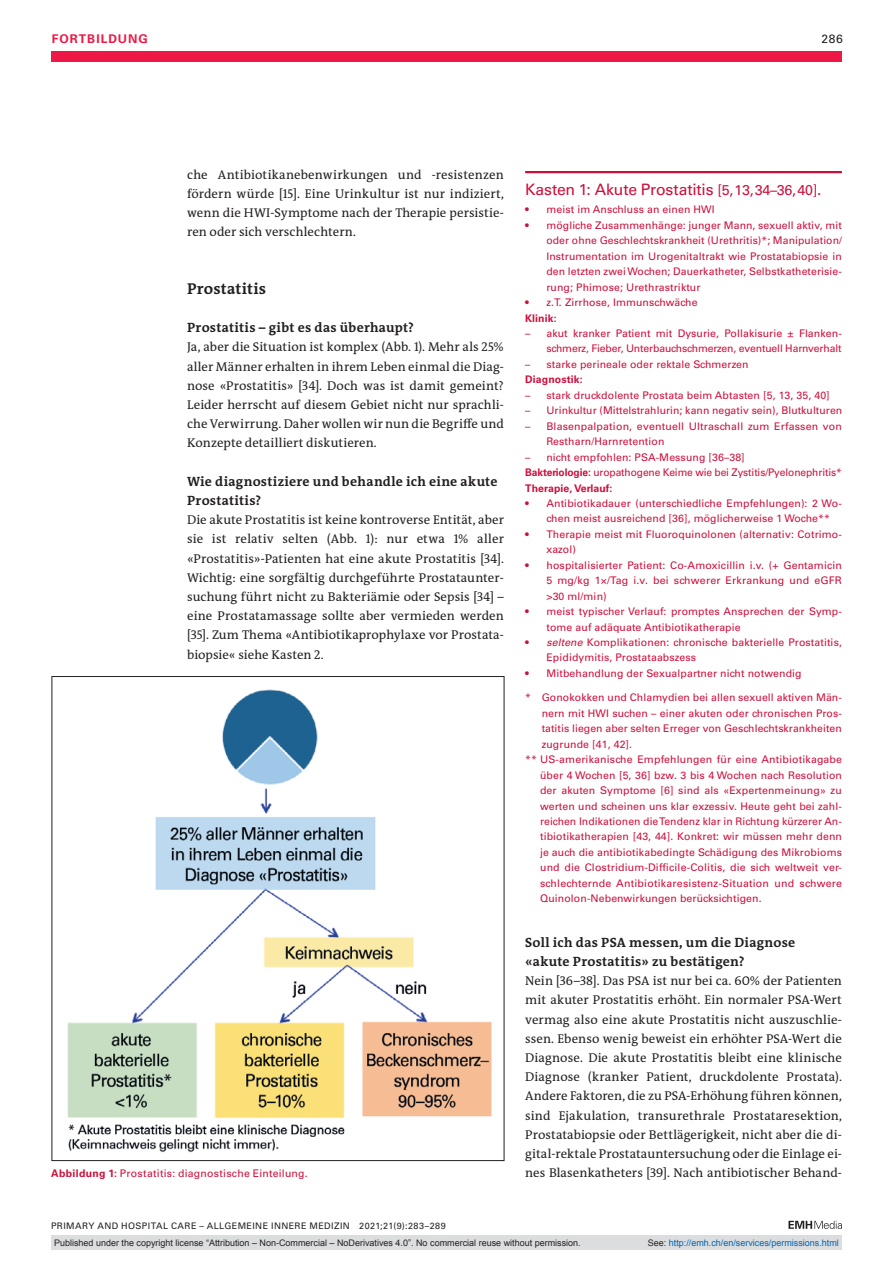
<style>
.page{position:relative;width:893px;height:1263px;background:#fff}
.page>*{position:absolute;margin:0;border:0;box-sizing:border-box;transform-origin:0 0}
.boxed-title-line{font:15.75px "Univers LT Std";letter-spacing:-.01em;color:#cd0f3b}
.section-h1{font:700 15.75px "The Antiqua B W7";letter-spacing:.015em;color:#231f20}
.section-h2{font:700 13.5px/19.2px "The Antiqua B W7";letter-spacing:.02em;color:#231f20}
.section-pn{font:12.75px/19.2px "The Antiqua B W5 Plain";letter-spacing:.005em;color:#231f20;text-align:justify}
.t1{font:700 12px "Univers LT Std";color:#ed1845}
.t2{font:12px "Univers LT Std";color:#231f20}
.boxed-text{font:10.5px/15.5px "Univers LT Std";letter-spacing:.01em;color:#cd0f3b}
.boxed-text-2{font:10.5px/15.5px "Univers LT Std";letter-spacing:-.01em;color:#cd0f3b;text-align:right}
.fig-caption{font:10.5px "Univers LT Std";letter-spacing:.02em;color:#cd0f3b}
.boxed-text-3{font:700 10.5px "Univers LT Std";letter-spacing:.01em;color:#cd0f3b}
.t3{font:9px "Arial";color:#231f20}
.t4{font:9px "Univers LT Std";letter-spacing:.05em;color:#231f20}
.t5{font:9px "Arial";color:#0066b3}
.s1{font-weight:700}
.s2{font-size:14.25px}
.s3{font-style:italic}
.s4{color:#231f20}
</style>
<div class="page">
<div style="left:51px;top:51px;width:791px;height:11px;background:#ed1845"></div>
<svg style="left:788px;top:1221px;width:54px;height:8px"></svg>
<img style="left:67px;top:689px;width:425px;height:463px">
<hr style="left:525px;top:171px;width:317px;height:2px;background:#cd0f3b">
<div style="left:51px;top:1235px;width:791px;height:15px;background:#dcdddf"></div>
<p class="t1" style="left:52px;top:31px;width:18px">Fortbildung</p>
<p class="t2" style="left:822px;top:31px;width:23px">286</p>
<p class="section-pn" style="left:187px;top:165px;width:318px">che Antibiotikanebenwirkungen und -resistenzen fördern würde [15]. Eine Urinkultur ist nur indiziert, wenn die HWI-Symptome nach der Therapie persistie&shy;ren oder sich verschlechtern.</p>
<p class="section-h1" style="left:187px;top:278px;width:80px">Prostatitis</p>
<p class="section-h2" style="left:187px;top:318px;width:228px">Prostatitis – gibt es das überhaupt?</p>
<p class="section-pn" style="left:187px;top:338px;width:318px">Ja, aber die Situation ist komplex (Abb. 1). Mehr als 25% aller Männer erhalten in ihrem Leben einmal die Diag&shy;nose «Prostatitis» [34]. Doch was ist damit gemeint?<br>Leider herrscht auf diesem Gebiet nicht nur sprachli&shy;che Verwirrung. Daher wollen wir nun die Begriffe und Konzepte detailliert diskutieren.</p>
<p class="section-h2" style="left:187px;top:472px;width:312px">Wie diagnostiziere und behandle ich eine akute<br>Prostatitis?</p>
<p class="section-pn" style="left:187px;top:510px;width:318px">Die akute Prostatitis ist keine kontroverse Entität, aber sie ist relativ selten (Abb. 1): nur etwa 1% aller «Prostatitis»-Patienten hat eine akute Prostatitis [34].<br>Wichtig: eine sorgfältig durchgeführte Prostataunter&shy;suchung führt nicht zu Bakteriämie oder Sepsis [34] – eine Prostatamassage sollte aber vermieden werden [35]. Zum Thema «Antibiotikaprophylaxe vor Prostata&shy;biopsie« siehe Kasten 2.</p>
<p class="fig-caption" style="left:51px;top:1167px;width:258px"><span class="s1">Abbildung 1:</span> Prostatitis: diagnostische Einteilung.</p>
<p class="t4" style="left:51px;top:1220px;width:396px">PRIMARY AND HOSPITAL CARE – ALLGEMEINE INNERE MEDIZIN 2021;21(9):283–289</p>
<p class="boxed-title-line" style="left:525px;top:180px;width:298px">Kasten 1: Akute Prostatitis <span class="s2">[5,13,34–36,40]</span>.</p>
<p class="boxed-text" style="left:525px;top:202px;width:191px">• meist im Anschluss an einen HWI</p>
<p class="boxed-text" style="left:546px;top:217px;width:297px;text-align:justify;text-indent:-21px">• mögliche Zusammenhänge: junger Mann, sexuell aktiv, mit oder ohne Geschlechtskrankheit (Urethritis)*; Manipulation/ Instrumentation im Urogenitaltrakt wie Prostatabiopsie in den letzten zwei Wochen; Dauerkatheter, Selbstkatheterisie&shy;rung; Phimose; Urethrastriktur</p>
<p class="boxed-text" style="left:525px;top:295px;width:174px">• z.T. Zirrhose, Immunschwäche</p>
<p class="boxed-text-3" style="left:525px;top:312px;width:33px">Klinik:</p>
<p class="boxed-text-2" style="left:525px;top:326px;width:318px">– akut kranker Patient mit Dysurie, Pollakisurie ± Flanken&shy;schmerz, Fieber, Unterbauchschmerzen, eventuell Harnverhalt</p>
<p class="boxed-text" style="left:525px;top:356px;width:225px">– starke perineale oder rektale Schmerzen</p>
<p class="boxed-text-3" style="left:525px;top:373px;width:59px">Diagnostik:</p>
<p class="boxed-text" style="left:525px;top:387px;width:306px">– stark druckdolente Prostata beim Abtasten [5, 13, 35, 40]</p>
<p class="boxed-text" style="left:525px;top:403px;width:319px">– Urinkultur (Mittelstrahlurin; kann negativ sein), Blutkulturen</p>
<p class="boxed-text" style="left:546px;top:418px;width:297px;text-indent:-21px">– Blasenpalpation, eventuell Ultraschall zum Erfassen von<br>Restharn/Harnretention</p>
<p class="boxed-text" style="left:525px;top:449px;width:221px">– nicht empfohlen: PSA-Messung [36–38]</p>
<p class="boxed-text-2" style="left:525px;top:465px;width:318px"><span class="s1">Bakteriologie:</span> uropathogene Keime wie bei Zystitis/Pyelonephritis*</p>
<p class="boxed-text-3" style="left:525px;top:482px;width:89px">Therapie, Verlauf:</p>
<p class="boxed-text" style="left:546px;top:496px;width:297px;text-indent:-21px">• Antibiotikadauer (unterschiedliche Empfehlungen): 2 Wo&shy;chen meist ausreichend [36], möglicherweise 1 Woche**</p>
<p class="boxed-text" style="left:546px;top:526px;width:297px;text-indent:-21px">• Therapie meist mit Fluoroquinolonen (alternativ: Cotrimo&shy;xazol)</p>
<p class="boxed-text" style="left:546px;top:557px;width:297px;text-align:justify;text-indent:-21px">• hospitalisierter Patient: Co-Amoxicillin i.v. (+ Gentamicin 5 mg/kg 1×/Tag i.v. bei schwerer Erkrankung und eGFR &gt;30 ml/min)</p>
<p class="boxed-text" style="left:546px;top:604px;width:297px;text-indent:-21px">• meist typischer Verlauf: promptes Ansprechen der Symp&shy;tome auf adäquate Antibiotikatherapie</p>
<p class="boxed-text" style="left:546px;top:635px;width:297px;text-indent:-21px">• <span class="s3">seltene</span> Komplikationen: chronische bakterielle Prostatitis,<br>Epididymitis, Prostataabszess</p>
<p class="boxed-text" style="left:525px;top:665px;width:278px">• Mitbehandlung der Sexualpartner nicht notwendig</p>
<p class="boxed-text" style="left:542px;top:690px;width:302px;text-align:justify;text-indent:-16px">* Gonokokken und Chlamydien bei allen sexuell aktiven Män&shy;nern mit HWI suchen – einer akuten oder chronischen Pros&shy;tatitis liegen aber selten Erreger von Geschlechtskrankheiten zugrunde [41, 42].</p>
<p class="boxed-text" style="left:540px;top:752px;width:303px;text-align:justify;text-indent:-15px">** US-amerikanische Empfehlungen für eine Antibiotikagabe über 4 Wochen [5, 36] bzw. 3 bis 4 Wochen nach Resolution der akuten Symptome [6] sind als «Expertenmeinung» zu werten und scheinen uns klar exzessiv. Heute geht bei zahl&shy;reichen Indikationen die Tendenz klar in Richtung kürzerer An&shy;tibiotikatherapien [43, 44]. Konkret: wir müssen mehr denn je auch die antibiotikabedingte Schädigung des Mikrobioms und die Clostridium-Difficile-Colitis, die sich weltweit ver&shy;schlechternde Antibiotikaresistenz-Situation und schwere Quinolon-Nebenwirkungen berücksichtigen.</p>
<p class="section-h2" style="left:525px;top:933px;width:272px">Soll ich das PSA messen, um die Diagnose «akute Prostatitis» zu bestätigen?</p>
<p class="section-pn" style="left:525px;top:971px;width:318px">Nein [36–38]. Das PSA ist nur bei ca. 60% der Patienten mit akuter Prostatitis erhöht. Ein normaler PSA-Wert vermag also eine akute Prostatitis nicht auszuschlie&shy;ssen. Ebenso wenig beweist ein erhöhter PSA-Wert die Diagnose. Die akute Prostatitis bleibt eine klinische Diagnose (kranker Patient, druckdolente Prostata).<br>Andere Faktoren, die zu PSA-Erhöhung führen können, sind Ejakulation, transurethrale Prostataresektion, Prostatabiopsie oder Bettlägerigkeit, nicht aber die di&shy;gital-rektale Prostatauntersuchung oder die Einlage ei&shy;nes Blasenkatheters [39]. Nach antibiotischer Behand-</p>
<p class="t3" style="left:54px;top:1237px;width:528px">Published under the copyright license “Attribution – Non-Commercial – NoDerivatives 4.0”. No commercial reuse without permission.</p>
<p class="t5" style="left:648px;top:1237px;width:193px"><span class="s4">See:</span> http://emh.ch/en/services/permissions.html</p>
</div>
